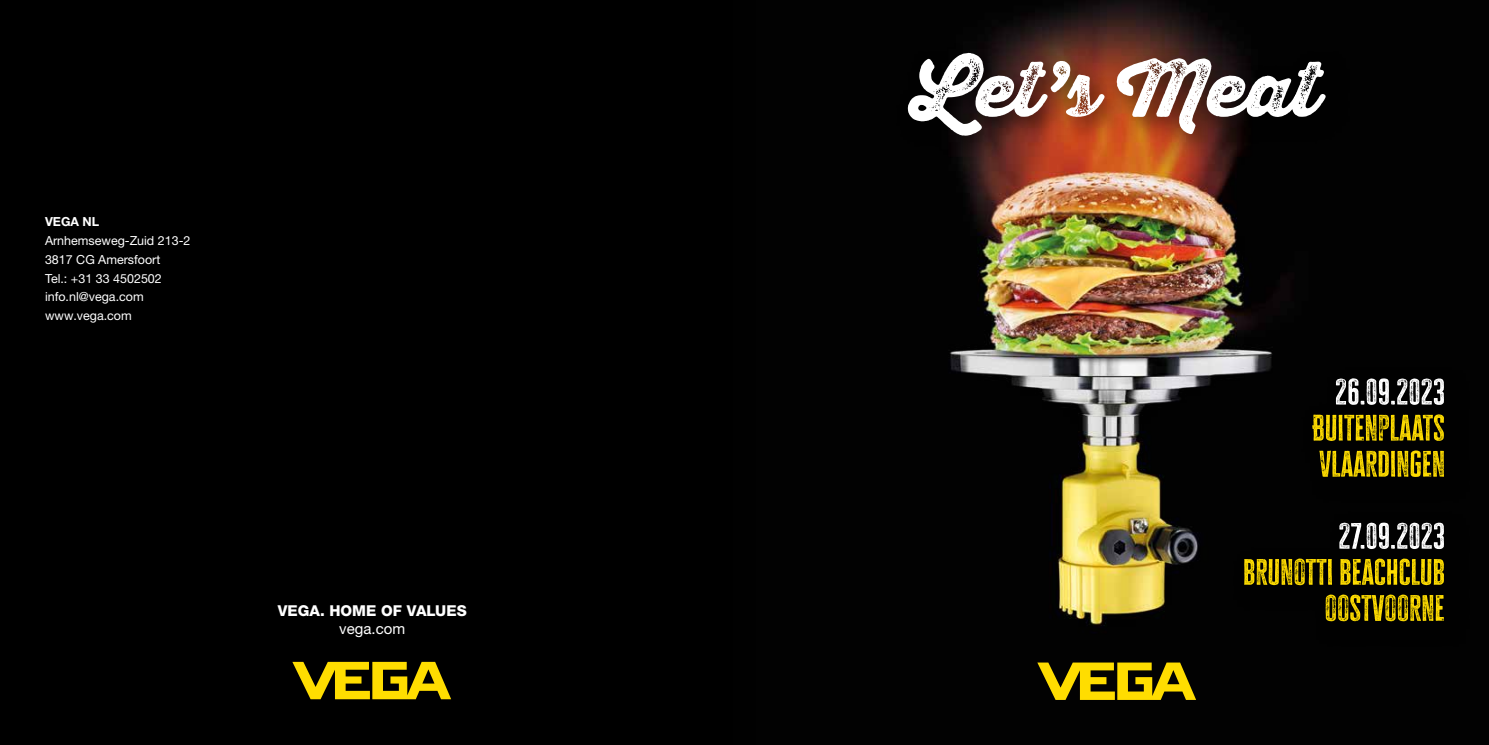
<style>
.page{position:relative;width:1489px;height:745px;background:#fff}
.page>*{position:absolute;margin:0;border:0;box-sizing:border-box;transform-origin:0 0}
.t1{font:800 15px "Helvetica Neue LTW1 G";color:#fff}
.t2{font:15px "Helvetica Neue LTW1 G";color:#fff}
.t3{font:12.5px/18.8px "Helvetica Neue LTW1 G";color:#fff}
.t4{font:700 12.5px "Helvetica Neue LTW1 G";color:#fff}
</style>
<div class="page">
<div style="left:0;top:0;width:755px;height:744px;background:#000"></div>
<img style="left:755px;top:0;width:733px;height:744px">
<svg style="left:1037px;top:661px;width:159px;height:38px;background:#8d7b00"></svg>
<svg style="left:292px;top:661px;width:159px;height:37px"></svg>
<div style="left:896px;top:42px;width:454px;height:120px;background:#000;opacity:.65"></div>
<svg style="left:907px;top:53px;width:418px;height:83px"></svg>
<div style="left:1231px;top:367px;width:239px;height:280px;background:#000"></div>
<svg style="left:1335px;top:378px;width:108px;height:27px"></svg>
<svg style="left:1312px;top:414px;width:131px;height:26px"></svg>
<svg style="left:1319px;top:450px;width:124px;height:26px"></svg>
<svg style="left:1339px;top:522px;width:104px;height:27px"></svg>
<svg style="left:1244px;top:558px;width:199px;height:27px"></svg>
<svg style="left:1325px;top:594px;width:118px;height:27px"></svg>
<p class="t4" style="left:45px;top:214px;width:56px">VEGA NL</p>
<p class="t3" style="left:45px;top:231px;width:147px">Arnhemseweg-Zuid 213-2<br>3817 CG Amersfoort<br>Tel.: +31 33 4502502 info.nl@vega.com www.vega.com</p>
<p class="t1" style="left:278px;top:601px;width:190px">VEGA. HOME OF VALUES</p>
<p class="t2" style="left:339px;top:619px;width:67px">vega.com</p>
</div>
